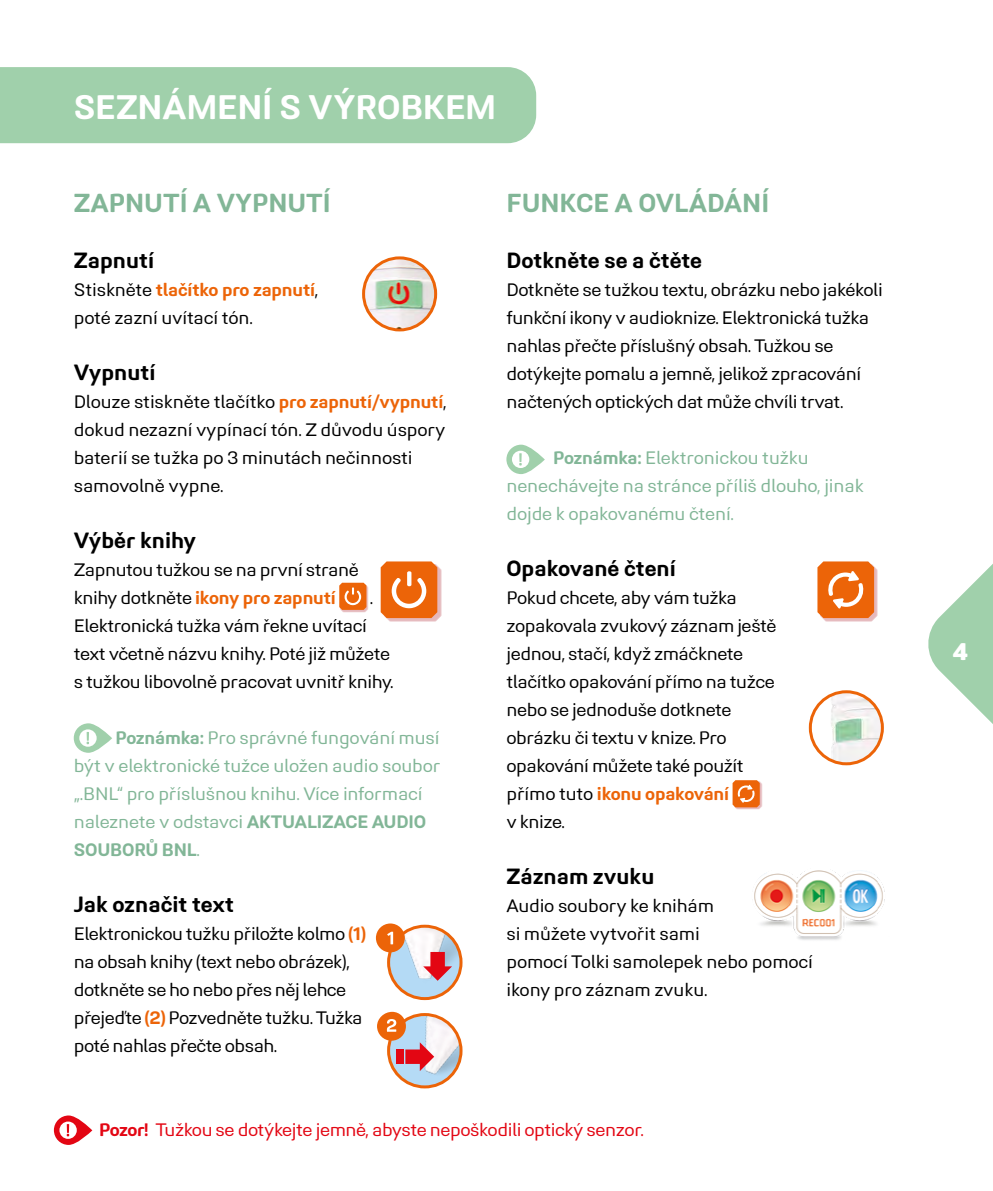
<style>
.page{position:relative;width:993px;height:1191px;background:#fff}
.page>*{position:absolute;margin:0;border:0;box-sizing:border-box;transform-origin:0 0}
.t1{font:700 34px "Midpoint Pro";letter-spacing:-.005em;color:#fff}
.t2{font:700 26px "Midpoint Pro";color:#82b697}
.t3{font:900 24px "Midpoint Pro";color:#fff}
.t4{font:700 22px "Midpoint Pro";color:#000}
.t5{font:18px/28px "Midpoint Pro";letter-spacing:-.025em;color:#000}
.t6{font:18px/28px "Midpoint Pro";letter-spacing:-.01em;color:#82b697}
.t7{font:18px "Midpoint Pro";letter-spacing:-.025em;color:#e30613}
.s1{font-weight:700;color:#ec6408}
.s2{font-weight:700}
</style>
<div class="page">
<div style="left:0;top:67px;width:536px;height:76px;background:#a0d0ab"></div>
<img style="left:388px;top:926px;width:73px;height:72px;border-radius:36px">
<div style="left:387px;top:924px;width:75px;height:76px;border:3px solid #ec6408;border-radius:50%"></div>
<svg style="left:423px;top:952px;width:29px;height:28px"></svg>
<div style="left:376px;top:923px;width:28px;height:29px;background:#ec6408;border-radius:50%"></div>
<svg style="left:387px;top:931px;width:6px;height:13px"></svg>
<img style="left:388px;top:1014px;width:73px;height:73px;border-radius:36px">
<div style="left:387px;top:1013px;width:75px;height:75px;border:3px solid #ec6408;border-radius:50%"></div>
<svg style="left:405px;top:1042px;width:29px;height:29px"></svg>
<div style="left:396px;top:1049px;width:7px;height:15px;background:#e30613"></div>
<div style="left:377px;top:1011px;width:29px;height:29px;background:#ec6408;border-radius:50%"></div>
<svg style="left:387px;top:1019px;width:9px;height:12px"></svg>
<img style="left:754px;top:870px;width:131px;height:70px">
<img style="left:363px;top:258px;width:72px;height:72px;border-radius:36px">
<div style="left:362px;top:256px;width:75px;height:75px;border:3px solid #ec6408;border-radius:50%"></div>
<img style="left:810px;top:692px;width:72px;height:72px;border-radius:36px">
<div style="left:808px;top:690px;width:75px;height:75px;border:3px solid #ec6408;border-radius:50%"></div>
<div style="left:384px;top:565px;width:57px;height:57px;background:#a81421;opacity:.3"></div>
<div style="left:380px;top:561px;width:57px;height:57px;background:#ec6408"></div>
<svg style="left:407px;top:571px;width:4px;height:15px"></svg>
<svg style="left:391px;top:578px;width:35px;height:30px"></svg>
<div style="left:820px;top:565px;width:57px;height:57px;background:#a81421;opacity:.3"></div>
<div style="left:817px;top:561px;width:56px;height:57px;background:#ec6408"></div>
<svg style="left:827px;top:571px;width:36px;height:37px"></svg>
<svg style="left:928px;top:565px;width:64px;height:158px"></svg>
<div style="left:341px;top:584px;width:28px;height:28px;background:#a81421;opacity:.3"></div>
<svg style="left:339px;top:583px;width:27px;height:27px"></svg>
<svg style="left:344px;top:587px;width:17px;height:18px"></svg>
<svg style="left:74px;top:723px;width:38px;height:30px"></svg>
<svg style="left:506px;top:444px;width:38px;height:30px"></svg>
<div style="left:734px;top:782px;width:28px;height:28px;background:#a81421;opacity:.3"></div>
<svg style="left:732px;top:780px;width:27px;height:27px"></svg>
<svg style="left:737px;top:785px;width:17px;height:17px"></svg>
<svg style="left:54px;top:1115px;width:38px;height:30px"></svg>
<h1 class="t1" style="left:74px;top:86px;width:424px">SEZNÁMENÍ S VÝROBKEM</h1>
<h2 class="t2" style="left:74px;top:187px;width:258px">ZAPNUTÍ A VYPNUTÍ</h2>
<p class="t4" style="left:74px;top:247px;width:82px">Zapnutí</p>
<p class="t5" style="left:74px;top:276px;width:246px">Stiskněte <span class="s1">tlačítko pro zapnutí</span>, poté zazní uvítací tón.</p>
<p class="t4" style="left:74px;top:359px;width:83px">Vypnutí</p>
<p class="t5" style="left:74px;top:388px;width:374px">Dlouze stiskněte tlačítko <span class="s1">pro zapnutí/vypnutí</span>, dokud nezazní vypínací tón. Z důvodu úspory baterií se tužka po 3 minutách nečinnosti samovolně vypne.</p>
<p class="t4" style="left:74px;top:527px;width:124px">Výběr knihy</p>
<p class="t5" style="left:74px;top:556px;width:286px">Zapnutou tužkou se na první straně knihy dotkněte <span class="s1">ikony pro zapnutí</span></p>
<p class="t5" style="left:370px;top:584px;width:5px">.</p>
<p class="t5" style="left:74px;top:612px;width:321px">Elektronická tužka vám řekne uvítací text včetně názvu knihy. Poté již můžete s tužkou libovolně pracovat uvnitř knihy.</p>
<p class="t6" style="left:74px;top:724px;width:368px;text-indent:42px"><span class="s2">Poznámka:</span> Pro správné fungování musí být v elektronické tužce uložen audio soubor „.BNL“ pro příslušnou knihu. Více informací naleznete v odstavci <span class="s2">AKTUALIZACE AUDIO SOUBORŮ BNL</span>.</p>
<p class="t4" style="left:74px;top:891px;width:162px">Jak označit text</p>
<p class="t5" style="left:74px;top:920px;width:294px">Elektronickou tužku přiložte kolmo <span class="s1">(1) </span>na obsah knihy (text nebo obrázek), dotkněte se ho nebo přes něj lehce přejeďte <span class="s1">(2)</span> Pozvedněte tužku. Tužka poté nahlas přečte obsah.</p>
<h2 class="t2" style="left:506px;top:187px;width:264px">FUNKCE A OVLÁDÁNÍ</h2>
<p class="t4" style="left:506px;top:247px;width:197px">Dotkněte se a čtěte</p>
<p class="t5" style="left:506px;top:276px;width:378px">Dotkněte se tužkou textu, obrázku nebo jakékoli funkční ikony v audioknize. Elektronická tužka nahlas přečte příslušný obsah. Tužkou se dotýkejte pomalu a jemně, jelikož zpracování načtených optických dat může chvíli trvat.</p>
<p class="t6" style="left:506px;top:444px;width:359px;text-indent:47px"><span class="s2">Poznámka:</span> Elektronickou tužku nenechávejte na stránce příliš dlouho, jinak dojde k opakovanému čtení.</p>
<p class="t4" style="left:506px;top:555px;width:171px">Opakované čtení</p>
<p class="t5" style="left:506px;top:584px;width:271px">Pokud chcete, aby vám tužka zopakovala zvukový záznam ještě jednou, stačí, když zmáčknete tlačítko opakování přímo na tužce nebo se jednoduše dotknete obrázku či textu v knize. Pro opakování můžete také použít přímo tuto <span class="s1">ikonu opakování<br></span>v knize.</p>
<p class="t4" style="left:506px;top:863px;width:149px">Záznam zvuku</p>
<p class="t5" style="left:506px;top:892px;width:308px">Audio soubory ke knihám<br>si můžete vytvořit sami<br>pomocí Tolki samolepek nebo pomocí ikony pro záznam zvuku.</p>
<p class="t7" style="left:99px;top:1119px;width:546px"><span class="s2">Pozor!</span> Tužkou se dotýkejte jemně, abyste nepoškodili optický senzor.</p>
<h3 class="t3" style="left:952px;top:637px;width:17px">4</h3>
</div>
